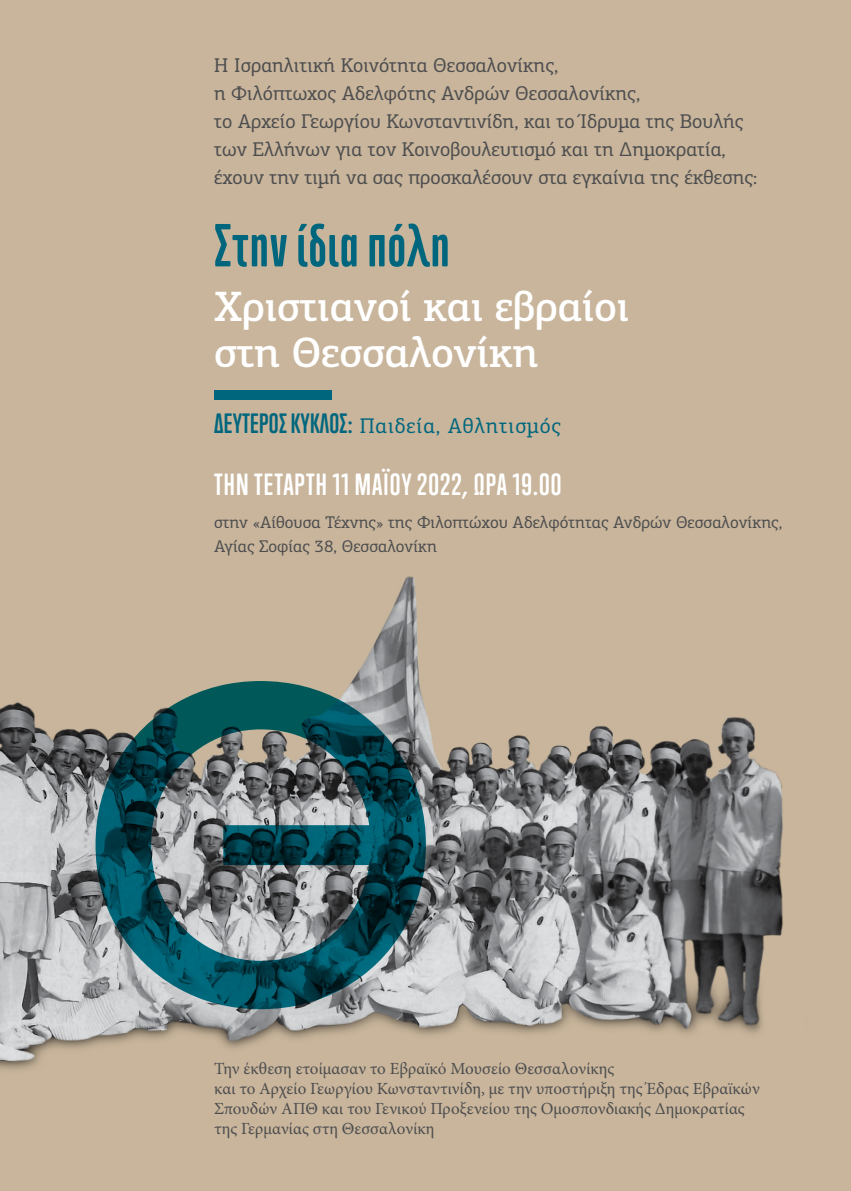
<style>
.page{position:relative;width:851px;height:1191px;background:#fff}
.page>*{position:absolute;margin:0;border:0;box-sizing:border-box;transform-origin:0 0}
.t1{font:700 55.4px "Trump Soft Pro";letter-spacing:.02em;color:#00667e}
.t2{font:500 42.6px/46.8px "PF Centro Slab Pro";letter-spacing:-.01em;color:#fff}
.t3{font:700 28px "Trump Soft Pro";letter-spacing:.04em;color:#fff}
.t4{font:21.2px "PF Centro Slab Pro";letter-spacing:.04em;color:#00667e}
.t5{font:20px/28px "PF Centro Slab Pro";color:#4d4d4f}
.t6{font:17px/20px "Minion Pro";color:#4d4d4f}
.t7{font:17px/24px "PF Centro Slab Pro";color:#4d4d4f}
.s1{font-family:"Trump Soft Pro";font-weight:700;font-size:25.6px}
</style>
<div class="page">
<div style="left:0;top:0;width:850px;height:1191px;background:#c8b59b"></div>
<img style="left:0;top:577px;width:783px;height:493px">
<svg style="left:95px;top:681px;width:331px;height:328px;background:#517277"></svg>
<div style="left:214px;top:390px;width:118px;height:9px;background:#00667e"></div>
<p class="t5" style="left:214px;top:51px;width:544px">Η Ισραηλιτική Κοινότητα Θεσσαλονίκης,<br>η Φιλόπτωχος Αδελφότης Ανδρών Θεσσαλονίκης,<br>το Αρχείο Γεωργίου Κωνσταντινίδη, και το Ίδρυμα της Βουλής των Ελλήνων για τον Κοινοβουλευτισμό και τη Δημοκρατία, έχουν την τιμή να σας προσκαλέσουν στα εγκαίνια της έκθεσης:</p>
<h1 class="t1" style="left:214px;top:212px;width:237px">Στην ίδια πόλη</h1>
<h2 class="t2" style="left:214px;top:282px;width:417px">Χριστιανοί και εβραίοι στη Θεσσαλονίκη</h2>
<p class="t4" style="left:214px;top:412px;width:348px"><span class="s1">ΔΕΥΤΕΡΟΣ ΚΥΚΛΟΣ:</span> Παιδεία, Αθλητισμός</p>
<h3 class="t3" style="left:214px;top:467px;width:349px">ΤΗΝ ΤΕΤΑΡΤΗ 11 ΜΑΪΟΥ 2022, ΩΡΑ 19.00</h3>
<p class="t7" style="left:214px;top:510px;width:569px">στην «Αίθουσα Τέχνης» της Φιλοπτώχου Αδελφότητας Ανδρών Θεσσαλονίκης,<br>Αγίας Σοφίας 38, Θεσσαλονίκη</p>
<p class="t6" style="left:214px;top:1059px;width:547px">Την έκθεση ετοίμασαν το Εβραϊκό Μουσείο Θεσσαλονίκης<br>και το Αρχείο Γεωργίου Κωνσταντινίδη, με την υποστήριξη της Έδρας Εβραϊκών Σπουδών ΑΠΘ και του Γενικού Προξενείου της Ομοσπονδιακής Δημοκρατίας της Γερμανίας στη Θεσσαλονίκη</p>
</div>
